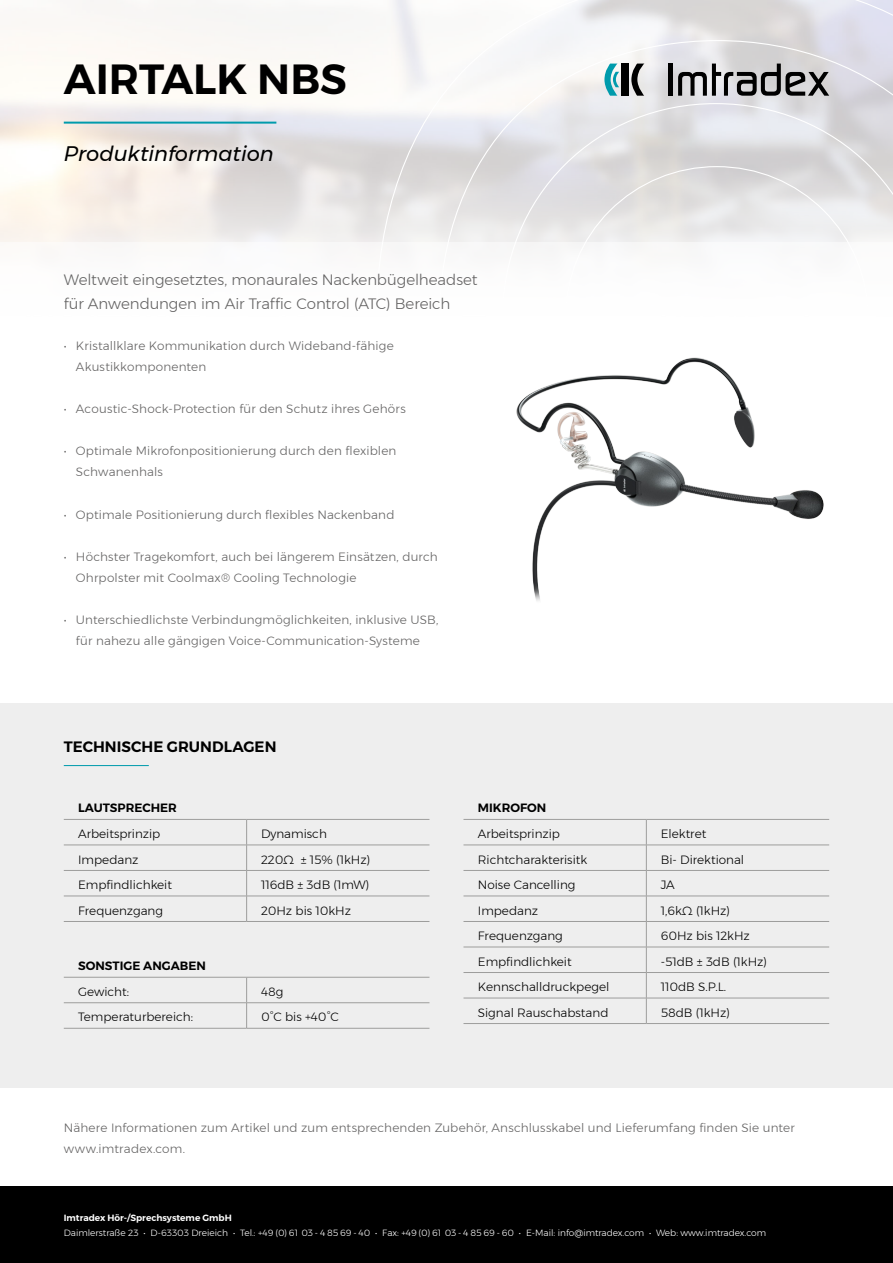
<style>
.page{position:relative;width:893px;height:1263px;background:#fff}
.page>*{position:absolute;margin:0;border:0;box-sizing:border-box;transform-origin:0 0}
.t1{font:600 42px "Montserrat";color:#000}
.t2{font:italic 21px "Montserrat";color:#000}
.t3{font:300 15px/24px "Montserrat";letter-spacing:-.005em;color:#646363}
.t4{font:600 15px "Montserrat";color:#000}
.t5{font:300 12px/21px "Montserrat";letter-spacing:.015em;color:#646363}
.t6{font:300 12px "Montserrat";color:#000}
.t7{font:600 12px "Montserrat";color:#000}
.t8{font:300 9px "Montserrat";color:#fff}
.t9{font:600 9px "Montserrat";color:#fff}
</style>
<div class="page">
<svg style="left:376px;top:0;width:517px;height:242px"></svg>
<div style="left:0;top:1186px;width:893px;height:77px;background:#000"></div>
<img style="left:516px;top:357px;width:308px;height:244px">
<div style="left:0;top:703px;width:893px;height:385px;background:#eee"></div>
<hr style="left:64px;top:845px;width:183px;height:1px;background:#9d9d9c">
<hr style="left:247px;top:845px;width:182px;height:1px;background:#9d9d9c">
<hr style="left:64px;top:870px;width:183px;height:1px;background:#9d9d9c">
<hr style="left:247px;top:870px;width:182px;height:1px;background:#9d9d9c">
<hr style="left:64px;top:896px;width:183px;height:1px;background:#9d9d9c">
<hr style="left:247px;top:896px;width:182px;height:1px;background:#9d9d9c">
<svg style="left:246px;top:820px;width:1px;height:101px"></svg>
<hr style="left:64px;top:921px;width:183px;height:1px;background:#9d9d9c">
<hr style="left:247px;top:921px;width:182px;height:1px;background:#9d9d9c">
<hr style="left:64px;top:819px;width:183px;height:1px;background:#9d9d9c">
<hr style="left:247px;top:819px;width:182px;height:1px;background:#9d9d9c">
<hr style="left:64px;top:977px;width:183px;height:1px;background:#9d9d9c">
<hr style="left:247px;top:977px;width:182px;height:1px;background:#9d9d9c">
<hr style="left:64px;top:1002px;width:183px;height:1px;background:#9d9d9c">
<hr style="left:247px;top:1002px;width:182px;height:1px;background:#9d9d9c">
<svg style="left:246px;top:977px;width:1px;height:51px"></svg>
<hr style="left:64px;top:1028px;width:183px;height:1px;background:#9d9d9c">
<hr style="left:247px;top:1028px;width:182px;height:1px;background:#9d9d9c">
<hr style="left:463px;top:819px;width:183px;height:1px;background:#9d9d9c">
<hr style="left:646px;top:819px;width:183px;height:1px;background:#9d9d9c">
<hr style="left:463px;top:845px;width:183px;height:1px;background:#9d9d9c">
<hr style="left:646px;top:845px;width:183px;height:1px;background:#9d9d9c">
<hr style="left:463px;top:870px;width:183px;height:1px;background:#9d9d9c">
<hr style="left:646px;top:870px;width:183px;height:1px;background:#9d9d9c">
<hr style="left:463px;top:896px;width:183px;height:1px;background:#9d9d9c">
<hr style="left:646px;top:896px;width:183px;height:1px;background:#9d9d9c">
<hr style="left:463px;top:921px;width:183px;height:1px;background:#9d9d9c">
<hr style="left:646px;top:921px;width:183px;height:1px;background:#9d9d9c">
<hr style="left:463px;top:947px;width:183px;height:1px;background:#9d9d9c">
<hr style="left:646px;top:947px;width:183px;height:1px;background:#9d9d9c">
<hr style="left:463px;top:972px;width:183px;height:1px;background:#9d9d9c">
<hr style="left:646px;top:972px;width:183px;height:1px;background:#9d9d9c">
<hr style="left:463px;top:998px;width:183px;height:1px;background:#9d9d9c">
<hr style="left:646px;top:998px;width:183px;height:1px;background:#9d9d9c">
<svg style="left:646px;top:820px;width:1px;height:203px"></svg>
<hr style="left:463px;top:1023px;width:183px;height:1px;background:#9d9d9c">
<hr style="left:646px;top:1023px;width:183px;height:1px;background:#9d9d9c">
<hr style="left:64px;top:122px;width:212px;height:2px;background:#009bac">
<hr style="left:64px;top:765px;width:85px;height:1px;background:#009bac">
<h1 class="t1" style="left:64px;top:46px;width:285px">AIRTALK NBS</h1>
<h2 class="t2" style="left:64px;top:138px;width:212px">Produktinformation</h2>
<p class="t3" style="left:64px;top:267px;width:415px">Weltweit eingesetztes, monaurales Nackenbügelheadset für Anwendungen im Air Traffic Control (ATC) Bereich</p>
<p class="t5" style="left:76px;top:335px;width:319px;text-indent:-12px">• Kristallklare Kommunikation durch Wideband-fähige<br>Akustikkomponenten</p>
<p class="t5" style="left:64px;top:398px;width:343px">• Acoustic-Shock-Protection für den Schutz ihres Gehörs</p>
<p class="t5" style="left:76px;top:440px;width:322px;text-indent:-12px">• Optimale Mikrofonpositionierung durch den flexiblen<br>Schwanenhals</p>
<p class="t5" style="left:64px;top:504px;width:332px">• Optimale Positionierung durch flexibles Nackenband</p>
<p class="t5" style="left:76px;top:546px;width:363px;text-indent:-12px">• Höchster Tragekomfort, auch bei längerem Einsätzen, durch<br>Ohrpolster mit Coolmax® Cooling Technologie</p>
<p class="t5" style="left:64px;top:609px;width:376px;text-align:center">• Unterschiedlichste Verbindungmöglichkeiten, inklusive USB, für nahezu alle gängigen Voice-Communication-Systeme</p>
<p class="t4" style="left:64px;top:735px;width:214px">TECHNISCHE GRUNDLAGEN</p>
<p class="t7" style="left:78px;top:799px;width:100px">LAUTSPRECHER</p>
<p class="t6" style="left:78px;top:825px;width:84px">Arbeitsprinzip</p>
<p class="t6" style="left:261px;top:825px;width:67px">Dynamisch</p>
<p class="t6" style="left:78px;top:850px;width:62px">Impedanz</p>
<p class="t6" style="left:261px;top:850px;width:111px">220Ω ± 15% (1kHz)</p>
<p class="t6" style="left:78px;top:876px;width:95px">Empfindlichkeit</p>
<p class="t6" style="left:261px;top:876px;width:110px">116dB ± 3dB (1mW)</p>
<p class="t6" style="left:78px;top:901px;width:86px">Frequenzgang</p>
<p class="t6" style="left:261px;top:901px;width:92px">20Hz bis 10kHz</p>
<p class="t7" style="left:78px;top:956px;width:129px">SONSTIGE ANGABEN</p>
<p class="t6" style="left:78px;top:982px;width:52px">Gewicht:</p>
<p class="t6" style="left:261px;top:982px;width:24px">48g</p>
<p class="t6" style="left:78px;top:1008px;width:116px">Temperaturbereich:</p>
<p class="t6" style="left:261px;top:1008px;width:79px">0°C bis +40°C</p>
<p class="t7" style="left:478px;top:799px;width:70px">MIKROFON</p>
<p class="t6" style="left:478px;top:825px;width:84px">Arbeitsprinzip</p>
<p class="t6" style="left:661px;top:825px;width:47px">Elektret</p>
<p class="t6" style="left:478px;top:850px;width:111px">Richtcharakterisitk</p>
<p class="t6" style="left:661px;top:850px;width:85px">Bi- Direktional</p>
<p class="t6" style="left:478px;top:876px;width:99px">Noise Cancelling</p>
<p class="t6" style="left:661px;top:876px;width:16px">JA</p>
<p class="t6" style="left:478px;top:901px;width:62px">Impedanz</p>
<p class="t6" style="left:661px;top:901px;width:71px">1,6kΩ (1kHz)</p>
<p class="t6" style="left:478px;top:927px;width:86px">Frequenzgang</p>
<p class="t6" style="left:661px;top:927px;width:91px">60Hz bis 12kHz</p>
<p class="t6" style="left:478px;top:952px;width:95px">Empfindlichkeit</p>
<p class="t6" style="left:661px;top:952px;width:108px">-51dB ± 3dB (1kHz)</p>
<p class="t6" style="left:478px;top:978px;width:133px">Kennschalldruckpegel</p>
<p class="t6" style="left:661px;top:978px;width:67px">110dB S.P.L.</p>
<p class="t6" style="left:478px;top:1003px;width:132px">Signal Rauschabstand</p>
<p class="t6" style="left:661px;top:1003px;width:71px">58dB (1kHz)</p>
<p class="t5" style="left:64px;top:1117px;width:733px">Nähere Informationen zum Artikel und zum entsprechenden Zubehör, Anschlusskabel und Lieferumfang finden Sie unter www.imtradex.com.</p>
<p class="t9" style="left:64px;top:1210px;width:169px">Imtradex Hör-/Sprechsysteme GmbH</p>
<p class="t8" style="left:64px;top:1225px;width:704px">Daimlerstraße 23 • D-63303 Dreieich • Tel.: +49 (0) 61 03 - 4 85 69 - 40 • Fax: +49 (0) 61 03 - 4 85 69 - 60 • E-Mail: info@imtradex.com • Web: www.imtradex.com</p>
</div>
